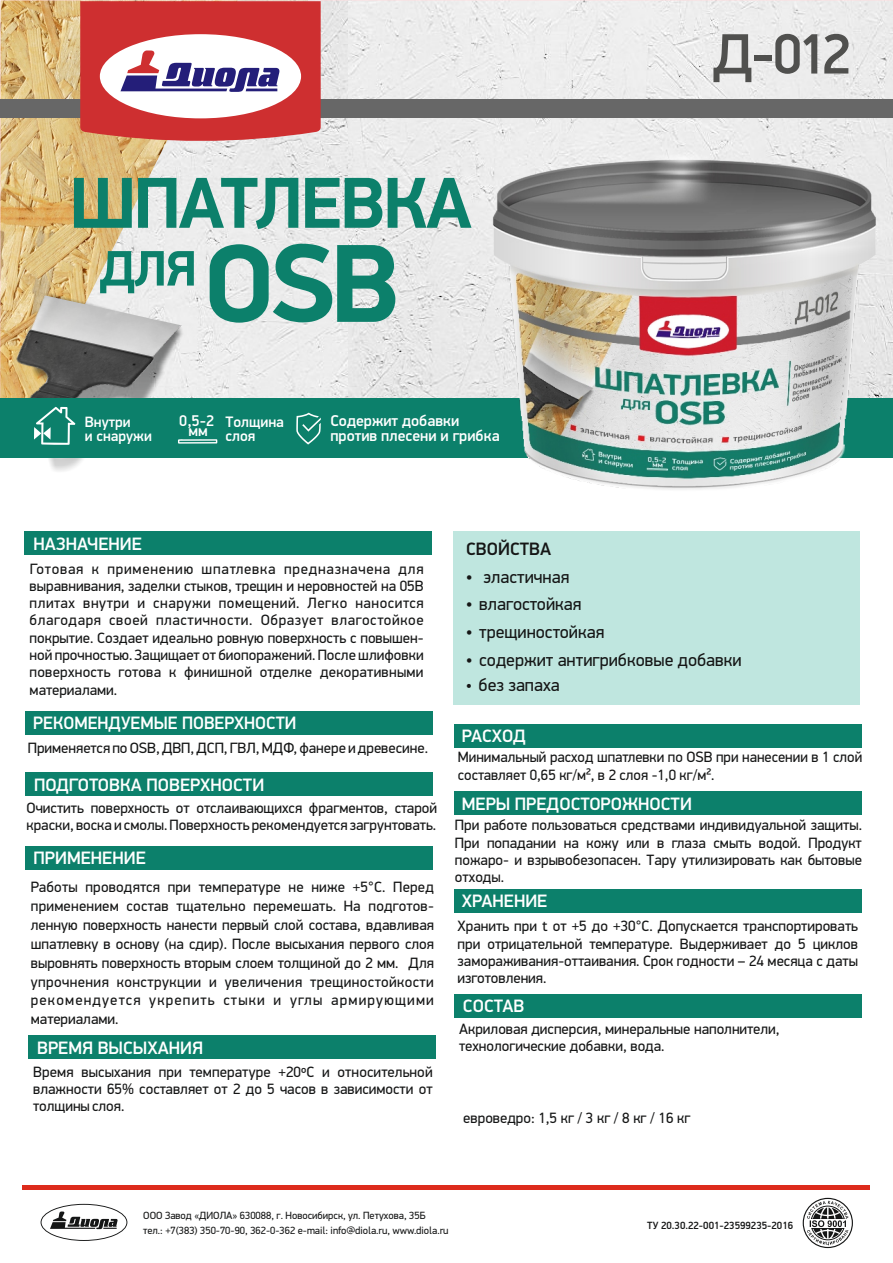
<style>
.page{position:relative;width:893px;height:1263px;background:#fff}
.page>*{position:absolute;margin:0;border:0;box-sizing:border-box;transform-origin:0 0}
.t1{font:700 111.45px "PF Din Display Pro";color:#0c806b}
.t2{font:700 72.45px "PF Din Display Pro";letter-spacing:-.03em;color:#0c806b}
.t3{font:500 57px "PF Din Display Pro";color:#50504e}
.t4{font:700 50.1px "PF Din Display Pro";color:#0c806b}
.t5{font:500 18px "PF Din Display Pro";color:#fff}
.t6{font:18px/27.8px "PF Din Display Pro";color:#151616}
.t7{font:500 18px "PF Din Display Pro";color:#151616}
.t8{font:500 15.75px/14.9px "PF Din Display Pro";color:#fff}
.t9{font:500 15.6px "PF Din Display Pro";color:#fff}
.t10{font:500 15.15px/14.4px "PF Din Display Pro";color:#fff}
.t11{font:15px/17.2px "PF Din Display Pro";color:#151616;text-align:justify}
.t12{font:500 15px/14.1px "PF Din Display Pro";color:#fff}
.t13{font:10.5px/14.9px "PF Din Display Pro";color:#151616}
.t14{font:500 10.5px "PF Din Display Pro";color:#151616}
</style>
<div class="page">
<div style="left:25px;top:773px;width:407px;height:23px;background:#0c806b"></div>
<div style="left:25px;top:711px;width:407px;height:24px;background:#0c806b"></div>
<img style="left:0;top:0;width:17px;height:398px">
<img style="left:17px;top:0;width:331px;height:398px">
<img style="left:348px;top:0;width:545px;height:398px">
<img style="left:16px;top:291px;width:200px;height:180px">
<img style="left:5px;top:294px;width:182px;height:171px">
<div style="left:0;top:100px;width:893px;height:18px;background:#676767"></div>
<svg style="left:80px;top:1px;width:241px;height:143px"></svg>
<div style="left:24px;top:531px;width:407px;height:24px;background:#0c806b"></div>
<div style="left:28px;top:1035px;width:408px;height:24px;background:#0c806b"></div>
<div style="left:453px;top:531px;width:406px;height:174px;background:#bfe6df"></div>
<div style="left:454px;top:994px;width:408px;height:23px;background:#0c806b"></div>
<div style="left:454px;top:791px;width:408px;height:24px;background:#0c806b"></div>
<hr style="left:22px;top:1185px;width:847px;height:4px;background:#dd2b1c">
<div style="left:803px;top:1198px;width:50px;height:50px;border:1px solid #151616;border-radius:50%"></div>
<svg style="left:807px;top:1201px;width:41px;height:44px"></svg>
<div style="left:454px;top:889px;width:408px;height:23px;background:#0c806b"></div>
<svg style="left:41px;top:1204px;width:86px;height:37px"></svg>
<div style="left:25px;top:846px;width:407px;height:24px;background:#0c806b"></div>
<div style="left:454px;top:724px;width:408px;height:23px;background:#0c806b"></div>
<div style="left:0;top:398px;width:893px;height:60px;background:#0c806b"></div>
<svg style="left:296px;top:413px;width:25px;height:32px"></svg>
<svg style="left:178px;top:439px;width:40px;height:5px"></svg>
<svg style="left:34px;top:406px;width:42px;height:39px"></svg>
<img style="left:477px;top:16px;width:414px;height:552px">
<h2 class="t2" style="left:70px;top:173px;width:404px">ШПАТЛЕВКА</h2>
<h3 class="t4" style="left:100px;top:248px;width:99px">ДЛЯ</h3>
<h1 class="t1" style="left:204px;top:238px;width:198px">OSB</h1>
<p class="t12" style="left:85px;top:416px;width:69px">Внутри<br>и снаружи</p>
<p class="t9" style="left:179px;top:414px;width:36px">0,5-2</p>
<p class="t9" style="left:188px;top:425px;width:21px">мм</p>
<p class="t10" style="left:225px;top:416px;width:60px">Толщина слоя</p>
<p class="t5" style="left:34px;top:536px;width:110px">НАЗНАЧЕНИЕ</p>
<p class="t8" style="left:330px;top:415px;width:171px">Содержит добавки против плесени и грибка</p>
<p class="t7" style="left:466px;top:541px;width:87px">СВОЙСТВА</p>
<h3 class="t3" style="left:713px;top:31px;width:140px">Д-012</h3>
<p class="t11" style="left:30px;top:561px;width:396px">Готовая к применению шпатлевка предназначена для выравнивания, заделки стыков, трещин и неровностей на 05В плитах внутри и снаружи помещений. Легко наносится благодаря своей пластичности. Образует влагостойкое покрытие. Создает идеально ровную поверхность с повышен&shy;ной прочностью. Защищает от биопоражений. После шлифовки поверхность готова к финишной отделке декоративными материалами.</p>
<p class="t6" style="left:479px;top:564px;width:264px">эластичная<br>влагостойкая<br>трещиностойкая<br>содержит антигрибковые добавки</p>
<p class="t6" style="left:479px;top:672px;width:83px">без запаха</p>
<p class="t5" style="left:33px;top:716px;width:265px">РЕКОМЕНДУЕМЫЕ ПОВЕРХНОСТИ</p>
<p class="t11" style="left:28px;top:740px;width:402px">Применяется по OSB, ДВП, ДСП, ГВЛ, МДФ, фанере и древесине.</p>
<p class="t5" style="left:34px;top:778px;width:232px">ПОДГОТОВКА ПОВЕРХНОСТИ</p>
<p class="t11" style="left:26px;top:800px;width:412px">Очистить поверхность от отслаивающихся фрагментов, старой краски, воска и смолы. Поверхность рекомендуется загрунтовать.</p>
<p class="t5" style="left:34px;top:851px;width:114px">ПРИМЕНЕНИЕ</p>
<p class="t11" style="left:31px;top:879px;width:405px;line-height:18.9px">Работы проводятся при температуре не ниже +5°С. Перед применением состав тщательно перемешать. На подготов&shy;ленную поверхность нанести первый слой состава, вдавливая шпатлевку в основу (на сдир). После высыхания первого слоя выровнять поверхность вторым слоем толщиной до 2 мм. Для упрочнения конструкции и увеличения трещиностойкости рекомендуется укрепить стыки и углы армирующими материалами.</p>
<p class="t5" style="left:37px;top:1040px;width:167px">ВРЕМЯ ВЫСЫХАНИЯ</p>
<p class="t11" style="left:33px;top:1064px;width:401px">Время высыхания при температуре +20ºС и относительной влажности 65% составляет от 2 до 5 часов в зависимости от толщины слоя.</p>
<p class="t5" style="left:462px;top:729px;width:66px">РАСХОД</p>
<p class="t11" style="left:458px;top:750px;width:406px">Минимальный расход шпатлевки по OSB при нанесении в 1 слой составляет 0,65 кг/м², в 2 слоя -1,0 кг/м².</p>
<p class="t5" style="left:462px;top:796px;width:232px">МЕРЫ ПРЕДОСТОРОЖНОСТИ</p>
<p class="t11" style="left:455px;top:818px;width:408px">При работе пользоваться средствами индивидуальной защиты.<br>При попадании на кожу или в глаза смыть водой. Продукт пожаро- и взрывобезопасен. Тару утилизировать как бытовые отходы.</p>
<p class="t5" style="left:462px;top:893px;width:87px">ХРАНЕНИЕ</p>
<p class="t11" style="left:458px;top:919px;width:402px">Хранить при t от +5 до +30°С. Допускается транспортировать при отрицательной температуре. Выдерживает до 5 циклов замораживания-оттаивания. Срок годности – 24 месяца с даты изготовления.</p>
<p class="t5" style="left:463px;top:999px;width:63px">СОСТАВ</p>
<p class="t11" style="left:459px;top:1021px;width:322px">Акриловая дисперсия, минеральные наполнители, технологические добавки, вода.</p>
<p class="t11" style="left:463px;top:1110px;width:229px">евроведро: 1,5 кг / 3 кг / 8 кг / 16 кг</p>
<p class="t13" style="left:143px;top:1209px;width:307px">ООО Завод «ДИОЛА» 630088, г. Новосибирск, ул. Петухова, 35Б<br>тел.: +7(383) 350-70-90, 362-0-362 e-mail: info@diola.ru, www.diola.ru</p>
<p class="t14" style="left:647px;top:1221px;width:147px">ТУ 20.30.22-001-23599235-2016</p>
</div>
